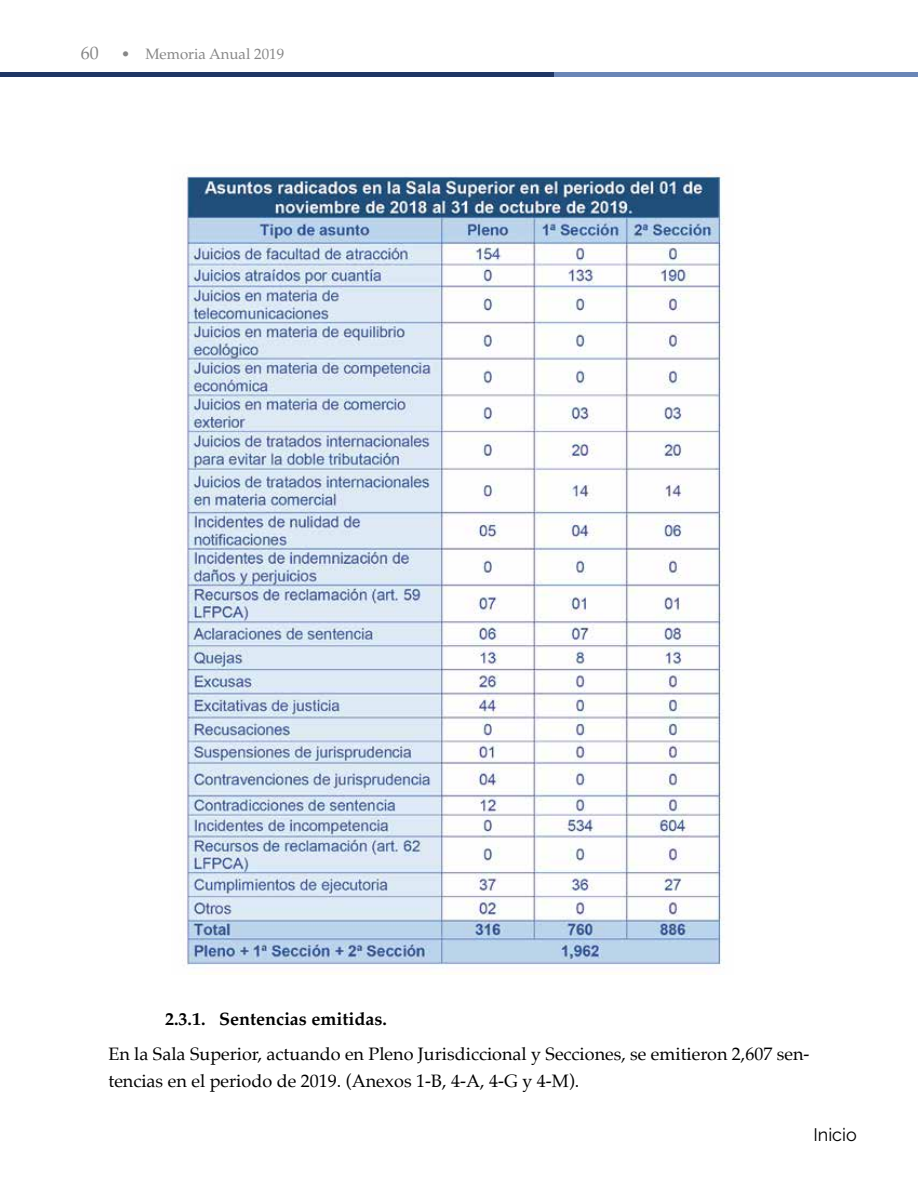
<style>
.page{position:relative;width:918px;height:1188px;background:#fff}
.page>*{position:absolute;margin:0;border:0;box-sizing:border-box;transform-origin:0 0}
.t1{font:18px/27px "Palatino";color:#000}
.t2{font:700 18px "Palatino";color:#000}
.t3{font:18px "Raleway";color:#000}
.t4{font:18px "Palatino LT Std";color:#878787}
.t5{font:15px "Palatino LT Std";color:#878787}
</style>
<div class="page">
<div style="left:554px;top:72px;width:364px;height:5px;background:#6a86b7"></div>
<div style="left:0;top:72px;width:554px;height:5px;background:#1f3664"></div>
<img style="left:182px;top:171px;width:543px;height:803px">
<p class="t4" style="left:81px;top:42px;width:19px">60</p>
<p class="t5" style="left:121px;top:45px;width:164px">• Memoria Anual 2019</p>
<p class="t2" style="left:165px;top:1004px;width:223px">2.3.1. Sentencias emitidas.</p>
<p class="t1" style="left:108px;top:1040px;width:703px">En la Sala Superior, actuando en Pleno Jurisdiccional y Secciones, se emitieron 2,607 sen&shy;tencias en el periodo de 2019. (Anexos 1-B, 4-A, 4-G y 4-M).</p>
<p class="t3" style="left:813px;top:1124px;width:45px">Inicio</p>
</div>
